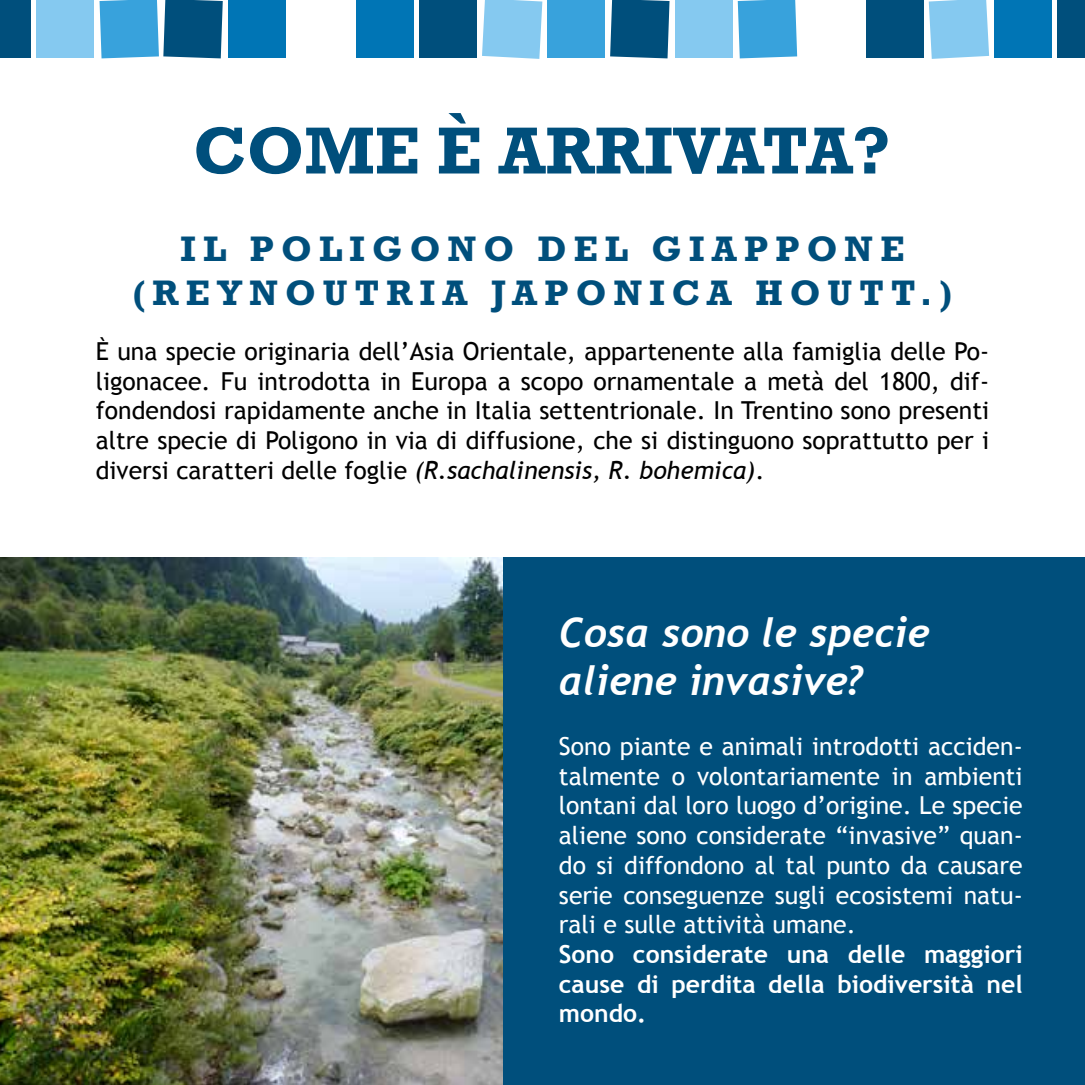
<style>
.page{position:relative;width:1085px;height:1085px;background:#fff}
.page>*{position:absolute;margin:0;border:0;box-sizing:border-box;transform-origin:0 0}
.t1{font:700 67.5px "Rockwell Std";color:#004f7c}
.t2{font:italic 700 40.5px/48.6px "Trebuchet";color:#fff}
.t3{font:700 36px/43.2px "Rockwell Std";letter-spacing:.2em;color:#004f7c;text-align:center}
.t4{font:24.75px/29.7px "Trebuchet MS";color:#000;text-align:justify}
.t5{font:24.75px/29.7px "Trebuchet MS";color:#fff;text-align:justify}
.t6{font:700 24.75px/29.7px "Trebuchet MS";color:#fff;text-align:justify}
.s1{font-style:italic}
</style>
<div class="page">
<div style="left:500px;top:557px;width:584px;height:527px;background:#004f7c"></div>
<img style="left:0;top:557px;width:502px;height:527px">
<div style="left:0;top:0;width:30px;height:57px;background:#004f7c"></div>
<div style="left:37px;top:0;width:57px;height:57px;background:#85c9f0"></div>
<svg style="left:99px;top:0;width:124px;height:58px"></svg>
<div style="left:228px;top:0;width:57px;height:57px;background:#0075b5"></div>
<div style="left:356px;top:0;width:57px;height:57px;background:#0075b5"></div>
<div style="left:419px;top:0;width:58px;height:57px;background:#004f7c"></div>
<svg style="left:482px;top:0;width:60px;height:59px"></svg>
<div style="left:547px;top:0;width:57px;height:57px;background:#38a2dc"></div>
<div style="left:610px;top:0;width:59px;height:58px;background:#004f7c"></div>
<div style="left:674px;top:0;width:58px;height:57px;background:#85c9f0"></div>
<svg style="left:737px;top:0;width:60px;height:58px"></svg>
<div style="left:866px;top:0;width:57px;height:57px;background:#004f7c"></div>
<svg style="left:928px;top:0;width:60px;height:59px"></svg>
<div style="left:993px;top:0;width:58px;height:57px;background:#0075b5"></div>
<div style="left:1057px;top:0;width:27px;height:57px;background:#004f7c"></div>
<h1 class="t1" style="left:194px;top:111px;width:698px">COME È ARRIVATA?</h1>
<h3 class="t3" style="left:133px;top:227px;width:820px">IL POLIGONO DEL GIAPPONE (REYNOUTRIA JAPONICA HOUTT.)</h3>
<p class="t4" style="left:96px;top:336px;width:894px">È una specie originaria dell’Asia Orientale, appartenente alla famiglia delle Po&shy;ligonacee. Fu introdotta in Europa a scopo ornamentale a metà del 1800, dif&shy;fondendosi rapidamente anche in Italia settentrionale. In Trentino sono presenti altre specie di Poligono in via di diffusione, che si distinguono soprattutto per i diversi caratteri delle foglie <span class="s1">(R.sachalinensis, R. bohemica)</span>.</p>
<h2 class="t2" style="left:559px;top:608px;width:372px">Cosa sono le specie aliene invasive?</h2>
<p class="t5" style="left:559px;top:731px;width:465px">Sono piante e animali introdotti acciden&shy;talmente o volontariamente in ambienti lontani dal loro luogo d’origine. Le specie aliene sono considerate “invasive” quan&shy;do si diffondono al tal punto da causare serie conseguenze sugli ecosistemi natu&shy;rali e sulle attività umane.</p>
<p class="t6" style="left:559px;top:939px;width:465px">Sono considerate una delle maggiori cause di perdita della biodiversità nel mondo.</p>
</div>
